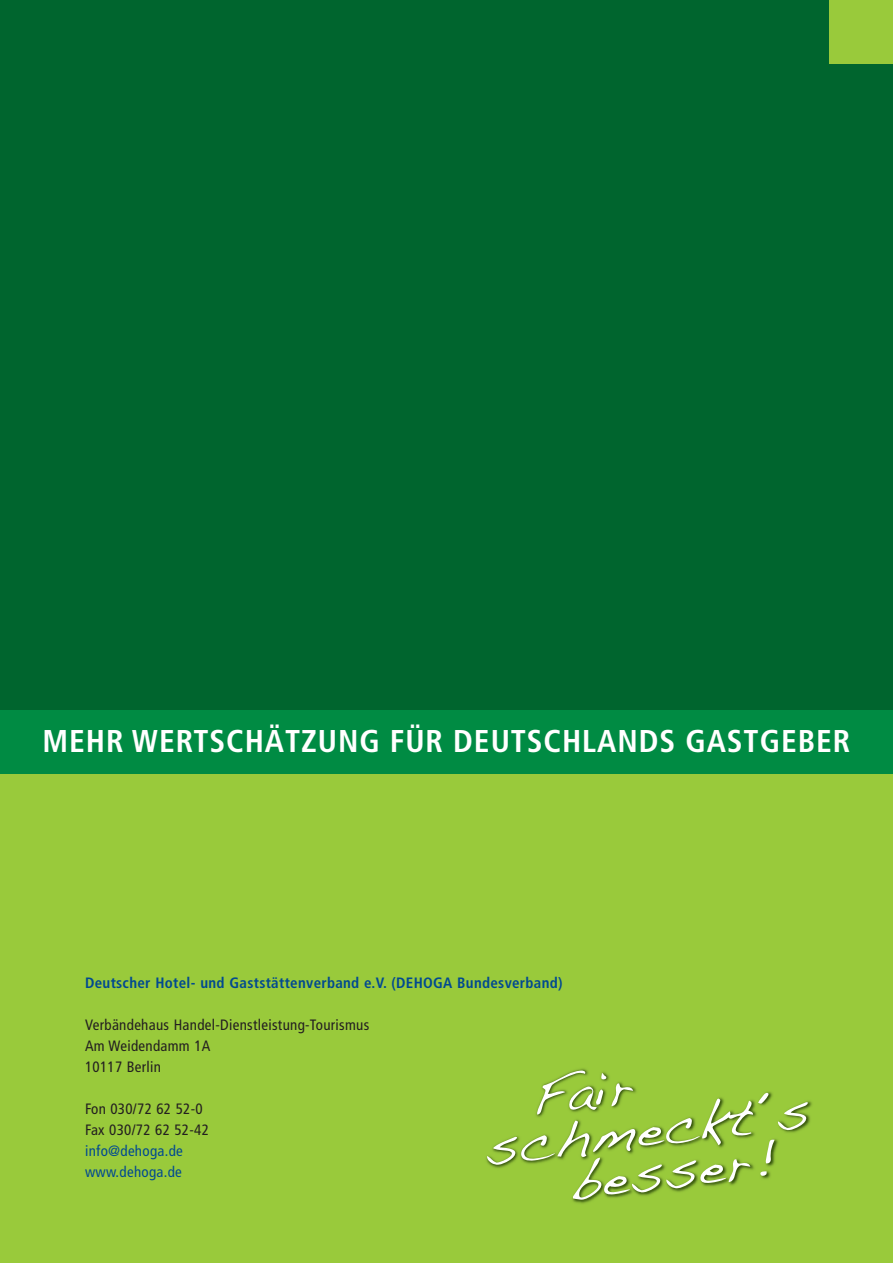
<style>
.page{position:relative;width:893px;height:1263px;background:#fff}
.page>*{position:absolute;margin:0;border:0;box-sizing:border-box;transform-origin:0 0}
.t1{font:700 condensed 31.5px "Frutiger";letter-spacing:.03em;color:#fff}
.t2{font:condensed 15px/21px "Frutiger";letter-spacing:.02em;color:#231f20}
.t3{font:700 condensed 15px "Frutiger";letter-spacing:.02em;color:#014990}
.t4{font:condensed 15px/21px "Frutiger";letter-spacing:.02em;color:#014990}
</style>
<div class="page">
<div style="left:0;top:722px;width:893px;height:541px;background:#99ca3b"></div>
<div style="left:0;top:0;width:893px;height:711px;background:#00652e"></div>
<div style="left:829px;top:0;width:64px;height:64px;background:#99ca3b"></div>
<div style="left:0;top:710px;width:893px;height:64px;background:#008b43"></div>
<svg style="left:487px;top:1070px;width:321px;height:130px"></svg>
<h1 class="t1" style="left:43px;top:723px;width:809px">Mehr Wertschätzung für DeutschlanDs gastgeber</h1>
<p class="t3" style="left:85px;top:974px;width:479px">Deutscher hotel- und gaststättenverband e.V. (DehOga bundesverband)</p>
<p class="t2" style="left:85px;top:1015px;width:286px">Verbändehaus Handel-Dienstleistung-Tourismus<br>Am Weidendamm 1A<br>10117 Berlin</p>
<p class="t2" style="left:85px;top:1099px;width:125px">Fon 030/72 62 52-0<br>Fax 030/72 62 52-42</p>
<p class="t4" style="left:85px;top:1141px;width:99px">info@dehoga.de www.dehoga.de</p>
</div>
